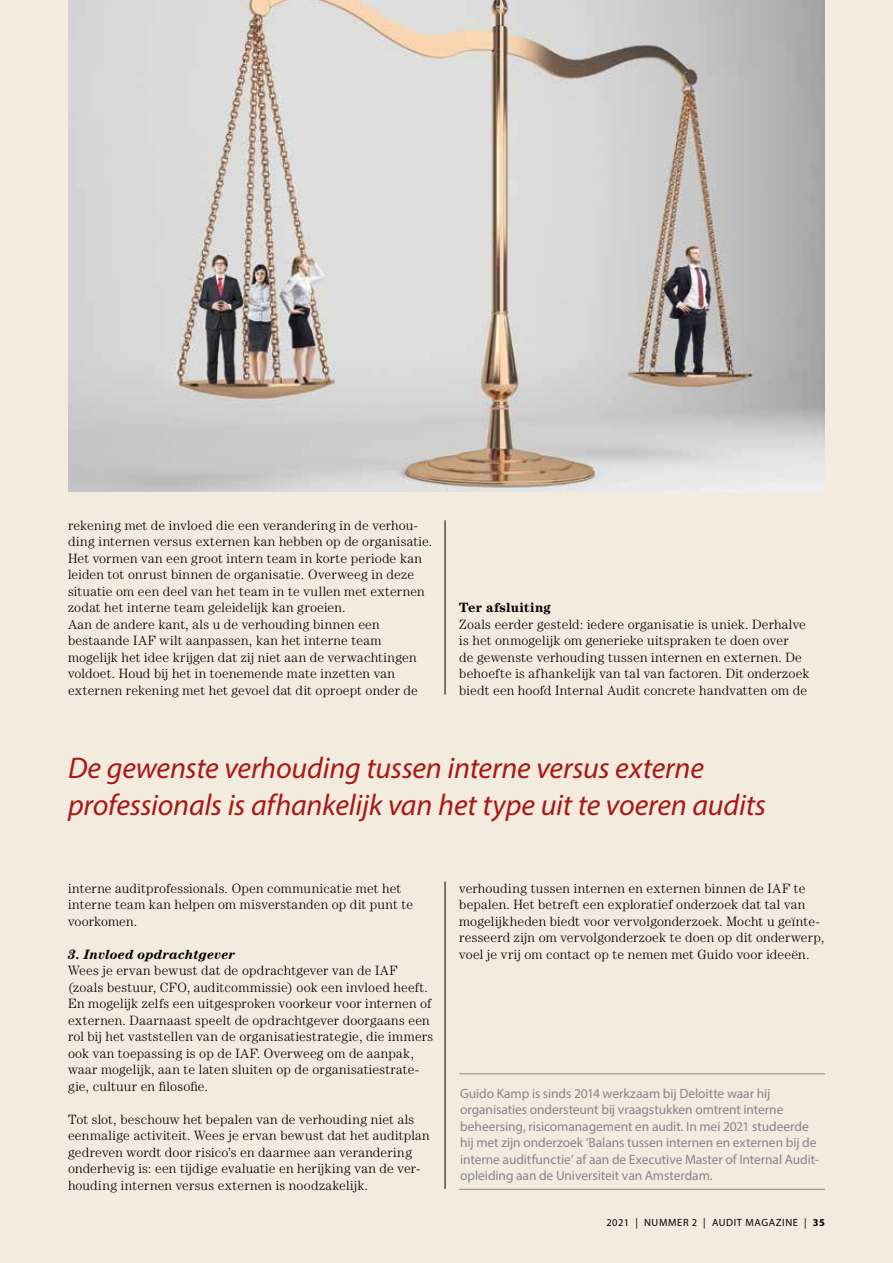
<style>
.page{position:relative;width:893px;height:1263px;background:#f4ebdf}
.page>*{position:absolute;margin:0;border:0;box-sizing:border-box;transform-origin:0 0}
.t1{font:italic 30px/37.5px "Myriad Pro";letter-spacing:-.01em;color:#a81916}
.t2{font:300 13.5px/16.5px "Century LT";letter-spacing:.01em;color:#000}
.t3{font:13.5px/16.5px "Myriad Pro";letter-spacing:-.005em;color:#878787}
.t4{font:italic 700 13.5px "Century LT";letter-spacing:.005em;color:#000}
.t5{font:700 13.5px "Century LT";letter-spacing:.015em;color:#000}
.t6{font:10.5px "Myriad Pro";letter-spacing:.06em;color:#000}
.s1{font-weight:700}
</style>
<div class="page">
<hr style="left:459px;top:1073px;width:366px;height:1px;background:#878787">
<hr style="left:459px;top:1189px;width:366px;height:1px;background:#878787">
<hr style="left:445px;top:520px;width:1px;height:175px;background:#000">
<img style="left:68px;top:0;width:757px;height:492px">
<hr style="left:445px;top:882px;width:1px;height:307px;background:#000">
<p class="t2" style="left:68px;top:516px;width:366px">rekening met de invloed die een verandering in de verhou&shy;ding internen versus externen kan hebben op de organisatie.<br>Het vormen van een groot intern team in korte periode kan leiden tot onrust binnen de organisatie. Overweeg in deze situatie om een deel van het team in te vullen met externen zodat het interne team geleidelijk kan groeien.<br>Aan de andere kant, als u de verhouding binnen een bestaande IAF wilt aanpassen, kan het interne team mogelijk het idee krijgen dat zij niet aan de verwachtingen voldoet. Houd bij het in toenemende mate inzetten van externen rekening met het gevoel dat dit oproept onder de</p>
<p class="t5" style="left:459px;top:599px;width:93px">Ter afsluiting</p>
<p class="t2" style="left:459px;top:615px;width:352px">Zoals eerder gesteld: iedere organisatie is uniek. Derhalve is het onmogelijk om generieke uitspraken te doen over<br>de gewenste verhouding tussen internen en externen. De behoefte is afhankelijk van tal van factoren. Dit onderzoek biedt een hoofd Internal Audit concrete handvatten om de</p>
<h1 class="t1" style="left:68px;top:748px;width:700px">De gewenste verhouding tussen interne versus externe professionals is afhankelijk van het type uit te voeren audits</h1>
<p class="t2" style="left:68px;top:879px;width:347px">interne auditprofessionals. Open communicatie met het interne team kan helpen om misverstanden op dit punt te voorkomen.</p>
<p class="t4" style="left:68px;top:946px;width:169px">3. Invloed opdrachtgever</p>
<p class="t2" style="left:68px;top:962px;width:367px">Wees je ervan bewust dat de opdrachtgever van de IAF (zoals bestuur, CFO, auditcommissie) ook een invloed heeft.<br>En mogelijk zelfs een uitgesproken voorkeur voor internen of externen. Daarnaast speelt de opdrachtgever doorgaans een rol bij het vaststellen van de organisatiestrategie, die immers ook van toepassing is op de IAF. Overweeg om de aanpak, waar mogelijk, aan te laten sluiten op de organisatiestrate&shy;gie, cultuur en filosofie.</p>
<p class="t2" style="left:68px;top:1110px;width:363px">Tot slot, beschouw het bepalen van de verhouding niet als eenmalige activiteit. Wees je ervan bewust dat het auditplan gedreven wordt door risico’s en daarmee aan verandering onderhevig is: een tijdige evaluatie en herijking van de ver&shy;houding internen versus externen is noodzakelijk.</p>
<p class="t2" style="left:459px;top:879px;width:367px">verhouding tussen internen en externen binnen de IAF te bepalen. Het betreft een exploratief onderzoek dat tal van mogelijkheden biedt voor vervolgonderzoek. Mocht u geïnte&shy;resseerd zijn om vervolgonderzoek te doen op dit onderwerp, voel je vrij om contact op te nemen met Guido voor ideeën.</p>
<p class="t3" style="left:460px;top:1084px;width:360px">Guido Kamp is sinds 2014 werkzaam bij Deloitte waar hij organisaties ondersteunt bij vraagstukken omtrent interne beheersing, risicomanagement en audit. In mei 2021 studeerde hij met zijn onderzoek ‘Balans tussen internen en externen bij de interne auditfunctie’ af aan de Executive Master of Internal Audit&shy;opleiding aan de Universiteit van Amsterdam.</p>
<p class="t6" style="left:606px;top:1216px;width:220px">2021 | NUMMER 2 | AUDIT MAGAZINE | <span class="s1">35</span></p>
</div>
